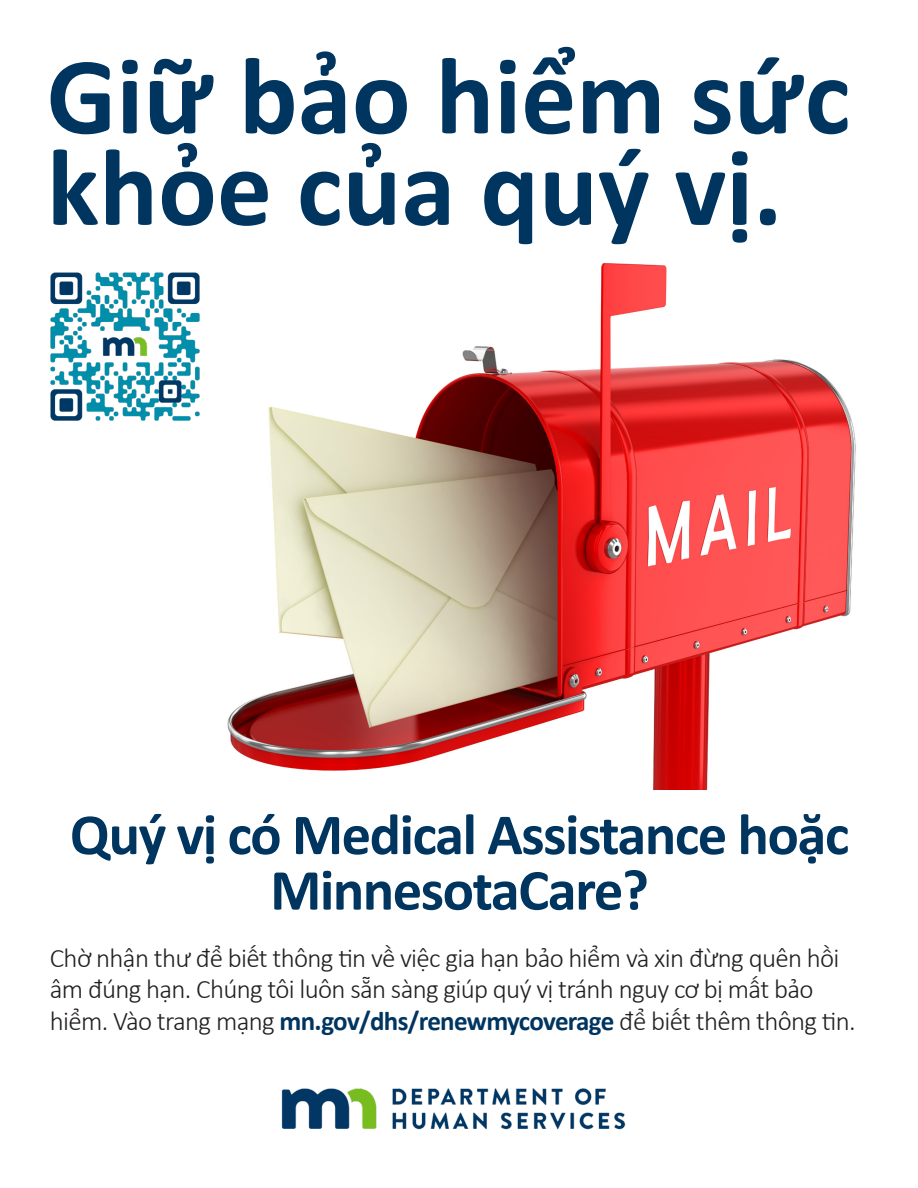
<style>
.page{position:relative;width:918px;height:1188px;background:#fff}
.page>*{position:absolute;margin:0;border:0;box-sizing:border-box;transform-origin:0 0}
.t1{font:700 110.55px/91.5px "Calibri";color:#003560}
.t2{font:700 58.5px/55.5px "Calibri";letter-spacing:-.025em;color:#003560;text-align:center}
.t3{font:300 27px/31.5px "Calibri";letter-spacing:-.025em;color:#231f20}
.s1{font-weight:700;color:#003560}
</style>
<div class="page">
<img style="left:227px;top:263px;width:629px;height:526px">
<img style="left:281px;top:1088px;width:345px;height:42px">
<img style="left:50px;top:272px;width:150px;height:149px">
<p class="t1" style="left:47px;top:49px;width:805px">Giữ bảo hiểm sức khỏe của quý vị.</p>
<p class="t2" style="left:70px;top:806px;width:781px">Quý vị có Medical Assistance hoặc<br>MinnesotaCare?</p>
<p class="t3" style="left:50px;top:942px;width:808px">Chờ nhận thư để biết thông tin về việc gia hạn bảo hiểm và xin đừng quên hồi âm đúng hạn. Chúng tôi luôn sẵn sàng giúp quý vị tránh nguy cơ bị mất bảo hiểm. Vào trang mạng <span class="s1">mn.gov/dhs/renewmycoverage</span> để biết thêm thông tin.</p>
</div>
